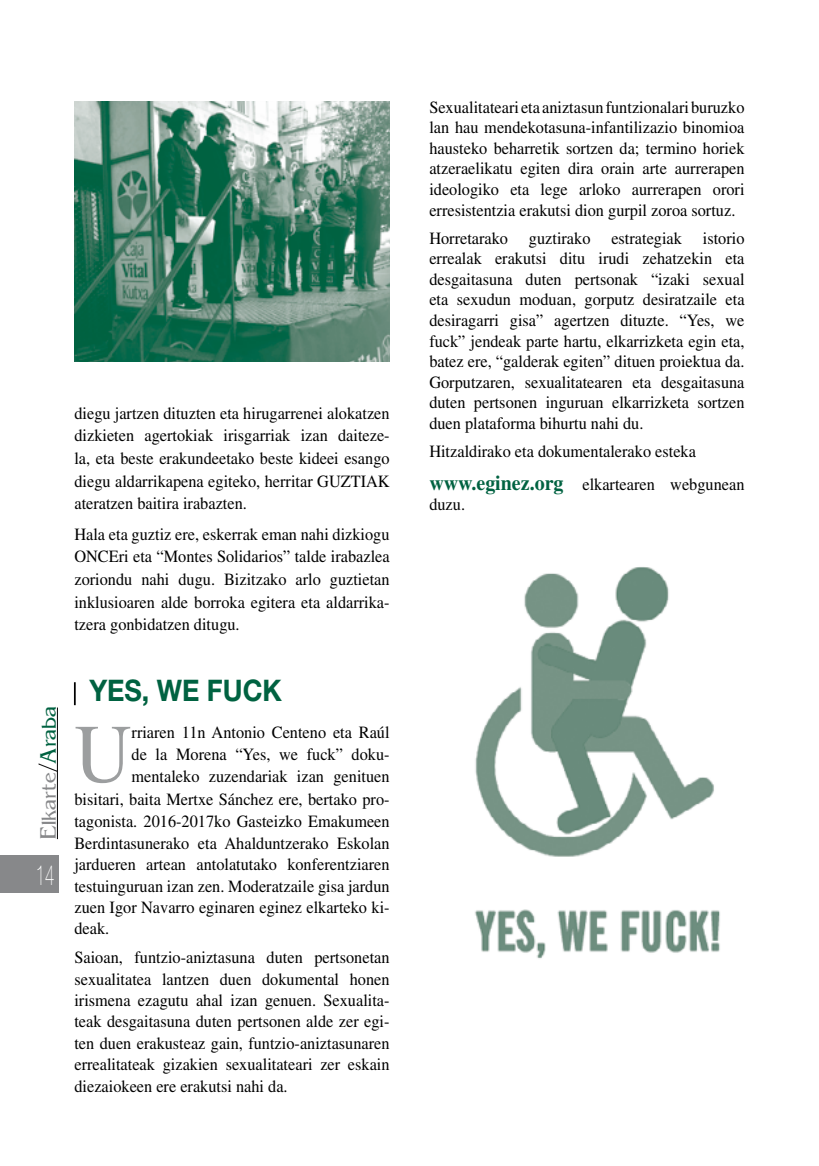
<style>
.page{position:relative;width:819px;height:1166px;background:#fff}
.page>*{position:absolute;margin:0;border:0;box-sizing:border-box;transform-origin:0 0}
.t1{font:83.3px "Times";color:#9c9e9f;scale:.95 1}
.t2{font:700 29.75px "Helvetica Neue";color:#006241;scale:.9 1}
.t3{font:100 28px "Helvetica Neue";color:#fff;scale:.6 1}
.t4{font:21px "Azote S Si";color:#87888a}
.t5{font:17.15px/20.7px "Times";color:#000;text-align:justify;scale:.95 1}
.s1{color:#000}
.s2{color:#006241}
.s3{font-weight:700;font-size:21px;color:#006241}
</style>
<div class="page">
<hr style="left:57px;top:707px;width:1px;height:132px;background:#000">
<div style="left:0;top:855px;width:58px;height:37px;background:#87888a"></div>
<img style="left:74px;top:102px;width:315px;height:260px">
<img style="left:475px;top:567px;width:245px;height:392px">
<hr style="left:74px;top:682px;width:2px;height:23px;background:#000">
<p class="t5" style="left:74px;top:401px;width:333px;line-height:22.8px">diegu jartzen dituzten eta hirugarrenei alokatzen dizkieten agertokiak irisgarriak izan daiteze&shy;la, eta beste erakundeetako beste kideei esango diegu aldarrikapena egiteko, herritar GUZTIAK ateratzen baitira irabazten.</p>
<p class="t5" style="left:74px;top:522px;width:333px;line-height:22.8px">Hala eta guztiz ere, eskerrak eman nahi dizkiogu ONCEri eta “Montes Solidarios” talde irabazlea zoriondu nahi dugu. Bizitzako arlo guztietan inklusioaren alde borroka egitera eta aldarrika&shy;tzera gonbidatzen ditugu.</p>
<p class="t4" style="left:38px;top:839px;width:134px;rotate:-90deg">Elkarte<span class="s1">/</span><span class="s2">Araba</span></p>
<h3 class="t3" style="left:36px;top:858px;width:33px">14</h3>
<h2 class="t2" style="left:89px;top:671px;width:215px">YES, WE FUCK</h2>
<h1 class="t1" style="left:74px;top:707px;width:62px">U</h1>
<p class="t5" style="left:132px;top:722px;width:273px">rriaren 11n Antonio Centeno eta Raúl</p>
<p class="t5" style="left:132px;top:744px;width:273px">de la Morena “Yes, we fuck” doku-</p>
<p class="t5" style="left:132px;top:766px;width:273px">mentaleko zuzendariak izan genituen</p>
<p class="t5" style="left:74px;top:788px;width:333px">bisitari, baita Mertxe Sánchez ere, bertako pro-</p>
<p class="t5" style="left:74px;top:811px;width:333px">tagonista. 2016-2017ko Gasteizko Emakumeen</p>
<p class="t5" style="left:74px;top:832px;width:333px">Berdintasunerako eta Ahalduntzerako Eskolan</p>
<p class="t5" style="left:74px;top:854px;width:333px">jardueren artean antolatutako konferentziaren</p>
<p class="t5" style="left:74px;top:875px;width:333px">testuinguruan izan zen. Moderatzaile gisa jardun</p>
<p class="t5" style="left:74px;top:897px;width:333px">zuen Igor Navarro eginaren eginez elkarteko ki-</p>
<p class="t5" style="left:74px;top:918px;width:38px">deak.</p>
<p class="t5" style="left:74px;top:946px;width:333px;line-height:21.3px">Saioan, funtzio-aniztasuna duten pertsonetan sexualitatea lantzen duen dokumental honen irismena ezagutu ahal izan genuen. Sexualita&shy;teak desgaitasuna duten pertsonen alde zer egi&shy;ten duen erakusteaz gain, funtzio-aniztasunaren errealitateak gizakien sexualitateari zer eskain diezaiokeen ere erakutsi nahi da.</p>
<p class="t5" style="left:429px;top:96px;width:333px">Sexualitateari eta aniztasun funtzionalari buruzko lan hau mendekotasuna-infantilizazio binomioa hausteko beharretik sortzen da; termino horiek atzeraelikatu egiten dira orain arte aurrerapen ideologiko eta lege arloko aurrerapen orori erresistentzia erakutsi dion gurpil zoroa sortuz.</p>
<p class="t5" style="left:429px;top:227px;width:333px">Horretarako guztirako estrategiak istorio errealak erakutsi ditu irudi zehatzekin eta desgaitasuna duten pertsonak “izaki sexual eta sexudun moduan, gorputz desiratzaile eta desiragarri gisa” agertzen dituzte. “Yes, we fuck” jendeak parte hartu, elkarrizketa egin eta, batez ere, “galderak egiten” dituen proiektua da.<br>Gorputzaren, sexualitatearen eta desgaitasuna duten pertsonen inguruan elkarrizketa sortzen duen plataforma bihurtu nahi du.</p>
<p class="t5" style="left:429px;top:435px;width:333px;line-height:32.7px">Hitzaldirako eta dokumentalerako esteka <span class="s3">www.eginez.org</span> elkartearen webgunean</p>
<p class="t5" style="left:429px;top:494px;width:39px">duzu.</p>
</div>
